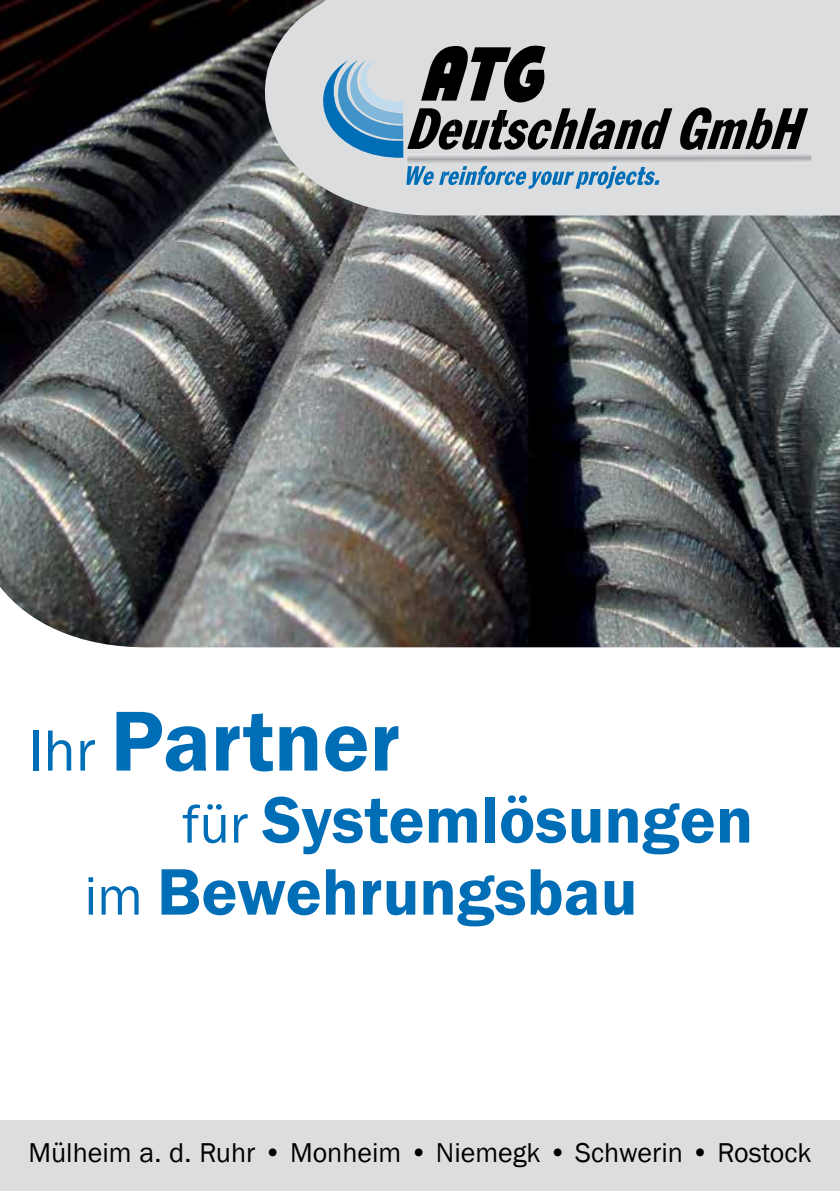
<style>
.page{position:relative;width:840px;height:1191px;background:#fff}
.page>*{position:absolute;margin:0;border:0;box-sizing:border-box;transform-origin:0 0}
.t1{font:600 88px "Franklin Gothic";color:#006eb7}
.t2{font:600 68px/72px "Franklin Gothic";color:#006eb7}
.t3{font:28px "Franklin Gothic";color:#000}
.s1{font-weight:400;font-size:60px}
.s2{font-weight:400;font-size:56px}
</style>
<div class="page">
<img style="left:0;top:0;width:839px;height:648px">
<svg style="left:248px;top:0;width:591px;height:217px;fill:#dcddde"></svg>
<svg style="left:315px;top:45px;width:496px;height:144px"></svg>
<div style="left:0;top:1120px;width:839px;height:71px;background:#dcddde"></div>
<h1 class="t1" style="left:28px;top:687px;width:373px"><span class="s1">Ihr</span> Partner</h1>
<h2 class="t2" style="left:84px;top:784px;width:670px;text-indent:98px"><span class="s2">für</span> Systemlösungen <span class="s2">im</span> Bewehrungsbau</h2>
<p class="t3" style="left:28px;top:1135px;width:784px">Mülheim a. d. Ruhr • Monheim • Niemegk • Schwerin • Rostock</p>
</div>
